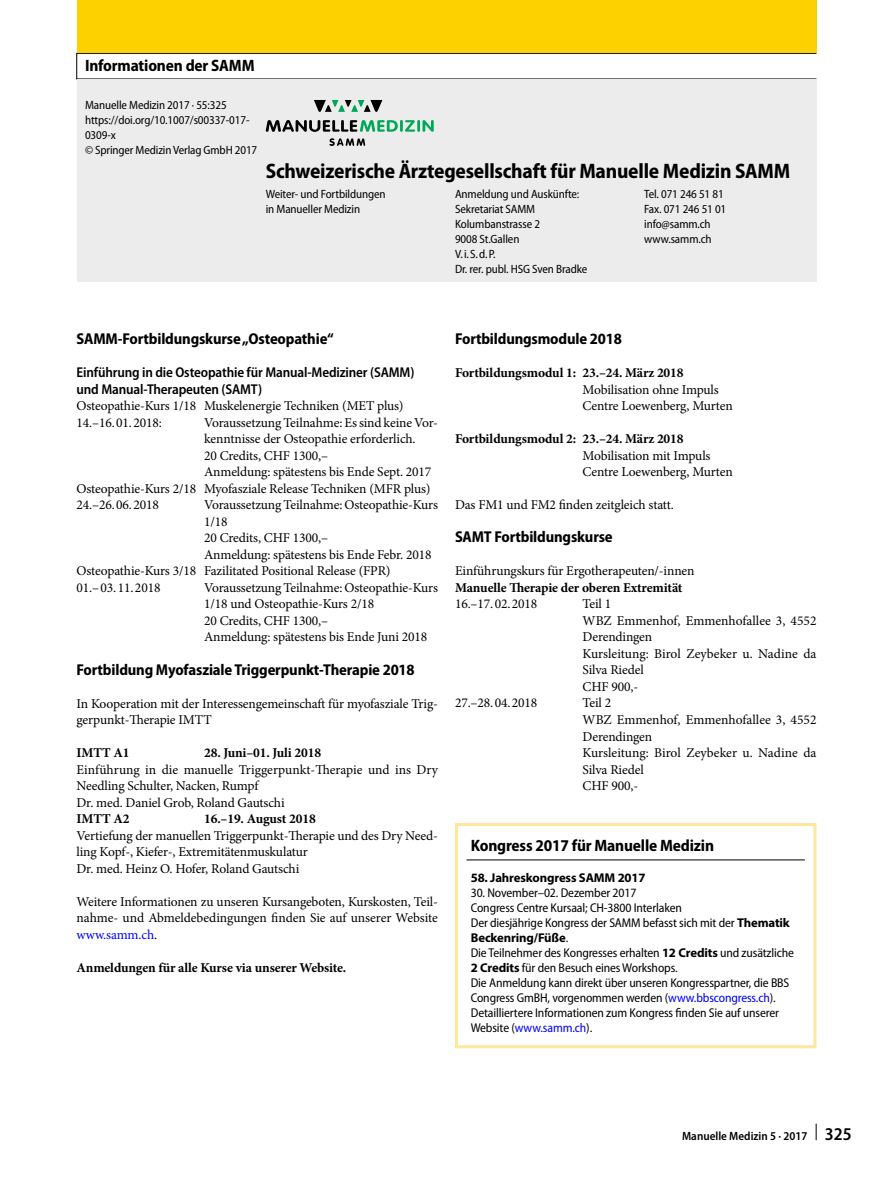
<style>
.page{position:relative;width:893px;height:1187px;background:#fff}
.page>*{position:absolute;margin:0;border:0;box-sizing:border-box;transform-origin:0 0}
.t1{font:700 semi-condensed 21px "Myriad Pro";letter-spacing:-.01em;color:#000}
.t2{font:700 semi-condensed 16.5px "Myriad Pro";letter-spacing:-.01em;color:#000}
.t3{font:700 semi-condensed 15.75px "Myriad Pro";letter-spacing:-.01em;color:#000}
.t4{font:600 semi-condensed 14.25px/16.5px "Myriad Pro";letter-spacing:-.01em;color:#000}
.t5{font:13.5px/16.5px "Minion Pro";letter-spacing:-.01em;color:#000}
.t6{font:700 13.5px "Minion Pro";letter-spacing:-.01em;color:#000}
.t7{font:semi-condensed 12.75px/15px "Myriad Pro";letter-spacing:-.01em;color:#000}
.t8{font:700 12.75px "Myriad Pro";letter-spacing:-.01em;color:#000}
.t9{font:semi-condensed 12px/15px "Myriad Pro";letter-spacing:-.01em;color:#000}
.t10{font:600 semi-condensed 12px "Myriad Pro";color:#000}
.s1{color:#00f}
.s2{font-weight:700;font-stretch:normal}
.s3{font-size:18px}
</style>
<div class="page">
<svg style="left:816px;top:1123px;width:1px;height:17px"></svg>
<div style="left:77px;top:53px;width:740px;height:26px;border:1px solid #000"></div>
<div style="left:77px;top:0;width:739px;height:53px;background:#fdd000"></div>
<div style="left:77px;top:79px;width:739px;height:203px;background:#ececec"></div>
<svg style="left:266px;top:120px;width:168px;height:12px"></svg>
<svg style="left:314px;top:100px;width:68px;height:12px"></svg>
<svg style="left:329px;top:138px;width:36px;height:8px"></svg>
<hr style="left:466px;top:859px;width:339px;height:1px;background:#000">
<div style="left:455px;top:823px;width:361px;height:225px;border:3px solid #ffe89e"></div>
<p class="t2" style="left:85px;top:56px;width:171px">Informationen der SAMM</p>
<p class="t9" style="left:85px;top:98px;width:174px">Manuelle Medizin 2017 · 55:325 https://doi.org/10.1007/s00337-017-<br>0309-x<br>© Springer Medizin Verlag GmbH 2017</p>
<h1 class="t1" style="left:266px;top:160px;width:526px">Schweizerische Ärztegesellschaft für Manuelle Medizin SAMM</h1>
<p class="t9" style="left:266px;top:186px;width:121px">Weiter- und Fortbildungen in Manueller Medizin</p>
<p class="t9" style="left:455px;top:186px;width:134px">Anmeldung und Auskünfte:<br>Sekretariat SAMM<br>Kolumbanstrasse 2<br>9008 St.Gallen<br>V.i.S.d.P.<br>Dr. rer. publ. HSG Sven Bradke</p>
<p class="t9" style="left:644px;top:186px;width:84px">Tel. 071 246 51 81<br>Fax. 071 246 51 01 info@samm.ch www.samm.ch</p>
<p class="t3" style="left:77px;top:330px;width:259px">SAMM-Fortbildungskurse „Osteopathie“</p>
<p class="t4" style="left:77px;top:364px;width:339px">Einführung in die Osteopathie für Manual-Mediziner (SAMM) und Manual-Therapeuten (SAMT)</p>
<p class="t5" style="left:77px;top:398px;width:329px">Osteopathie-Kurs 1/18 Muskelenergie Techniken (MET plus)<br>14.–16.01.2018:</p>
<p class="t5" style="left:204px;top:414px;width:235px">Voraussetzung Teilnahme: Es sind keine Vor-</p>
<p class="t5" style="left:204px;top:431px;width:213px">kenntnisse der Osteopathie erforderlich.</p>
<p class="t5" style="left:204px;top:447px;width:126px">20 Credits, CHF 1300,–</p>
<p class="t5" style="left:204px;top:464px;width:229px">Anmeldung: spätestens bis Ende Sept. 2017</p>
<p class="t5" style="left:77px;top:480px;width:355px">Osteopathie-Kurs 2/18 Myofasziale Release Techniken (MFR plus)</p>
<p class="t5" style="left:77px;top:497px;width:84px">24.–26.06.2018</p>
<p class="t5" style="left:204px;top:497px;width:235px">Voraussetzung Teilnahme: Osteopathie-Kurs</p>
<p class="t5" style="left:204px;top:513px;width:25px">1/18</p>
<p class="t5" style="left:204px;top:530px;width:126px">20 Credits, CHF 1300,–</p>
<p class="t5" style="left:204px;top:546px;width:229px">Anmeldung: spätestens bis Ende Febr. 2018</p>
<p class="t5" style="left:77px;top:563px;width:316px">Osteopathie-Kurs 3/18 Fazilitated Positional Release (FPR)</p>
<p class="t5" style="left:77px;top:579px;width:85px">01.–03.11.2018</p>
<p class="t5" style="left:204px;top:579px;width:235px">Voraussetzung Teilnahme: Osteopathie-Kurs 1/18 und Osteopathie-Kurs 2/18<br>20 Credits, CHF 1300,–<br>Anmeldung: spätestens bis Ende Juni 2018</p>
<p class="t3" style="left:77px;top:660px;width:340px">Fortbildung Myofasziale Triggerpunkt-Therapie 2018</p>
<p class="t5" style="left:77px;top:695px;width:363px">In Kooperation mit der Interessengemeinschaft für myofasziale Trig&shy;gerpunkt-Therapie IMTT</p>
<p class="t6" style="left:77px;top:743px;width:55px">IMTT A1</p>
<p class="t6" style="left:204px;top:743px;width:119px">28. Juni–01. Juli 2018</p>
<p class="t5" style="left:77px;top:761px;width:363px">Einführung in die manuelle Triggerpunkt-Therapie und ins Dry<br>Needling Schulter, Nacken, Rumpf<br>Dr. med. Daniel Grob, Roland Gautschi</p>
<p class="t6" style="left:77px;top:809px;width:55px">IMTT A2</p>
<p class="t6" style="left:204px;top:809px;width:113px">16.–19. August 2018</p>
<p class="t5" style="left:77px;top:827px;width:363px">Vertiefung der manuellen Triggerpunkt-Therapie und des Dry Need&shy;ling Kopf-, Kiefer-, Extremitätenmuskulatur<br>Dr. med. Heinz O. Hofer, Roland Gautschi</p>
<p class="t5" style="left:77px;top:893px;width:363px;text-align:justify">Weitere Informationen zu unseren Kursangeboten, Kurskosten, Teil&shy;nahme- und Abmeldebedingungen finden Sie auf unserer Website <span class="s1">www.samm.ch</span>.</p>
<p class="t6" style="left:77px;top:957px;width:271px">Anmeldungen für alle Kurse via unserer Website.</p>
<p class="t3" style="left:455px;top:330px;width:168px">Fortbildungsmodule 2018</p>
<p class="t6" style="left:455px;top:363px;width:230px">Fortbildungsmodul 1: 23.–24. März 2018</p>
<p class="t5" style="left:583px;top:381px;width:152px">Mobilisation ohne Impuls<br>Centre Loewenberg, Murten</p>
<p class="t6" style="left:455px;top:429px;width:230px">Fortbildungsmodul 2: 23.–24. März 2018</p>
<p class="t5" style="left:583px;top:447px;width:152px">Mobilisation mit Impuls<br>Centre Loewenberg, Murten</p>
<p class="t5" style="left:455px;top:497px;width:220px">Das FM1 und FM2 finden zeitgleich statt.</p>
<p class="t3" style="left:455px;top:528px;width:159px">SAMT Fortbildungskurse</p>
<p class="t5" style="left:455px;top:563px;width:241px">Einführungskurs für Ergotherapeuten/-innen</p>
<p class="t6" style="left:455px;top:578px;width:229px">Manuelle Therapie der oberen Extremität</p>
<p class="t5" style="left:455px;top:596px;width:84px">16.–17.02.2018</p>
<p class="t5" style="left:583px;top:596px;width:235px">Teil 1<br>WBZ Emmenhof, Emmenhofallee 3, 4552<br>Derendingen<br>Kursleitung: Birol Zeybeker u. Nadine da<br>Silva Riedel<br>CHF 900,-</p>
<p class="t5" style="left:455px;top:695px;width:84px">27.–28.04.2018</p>
<p class="t5" style="left:583px;top:695px;width:235px">Teil 2<br>WBZ Emmenhof, Emmenhofallee 3, 4552<br>Derendingen<br>Kursleitung: Birol Zeybeker u. Nadine da<br>Silva Riedel<br>CHF 900,-</p>
<p class="t2" style="left:471px;top:836px;width:245px">Kongress 2017 für Manuelle Medizin</p>
<p class="t8" style="left:471px;top:869px;width:176px">58. Jahreskongress SAMM 2017</p>
<p class="t7" style="left:471px;top:885px;width:325px">30. November–02. Dezember 2017<br>Congress Centre Kursaal; CH-3800 Interlaken<br>Der diesjährige Kongress der SAMM befasst sich mit der <span class="s2">Thematik Beckenring/Füße</span>.<br>Die Teilnehmer des Kongresses erhalten <span class="s2">12 Credits</span> und zusätzliche <span class="s2">2 Credits</span> für den Besuch eines Workshops.<br>Die Anmeldung kann direkt über unseren Kongresspartner, die BBS Congress GmBH, vorgenommen werden (<span class="s1">www.bbscongress.ch</span>).<br>Detailliertere Informationen zum Kongress finden Sie auf unserer Website (<span class="s1">www.samm.ch</span>).</p>
<p class="t10" style="left:682px;top:1129px;width:171px">Manuelle Medizin 5 · 2017 <span class="s3">325</span></p>
</div>
